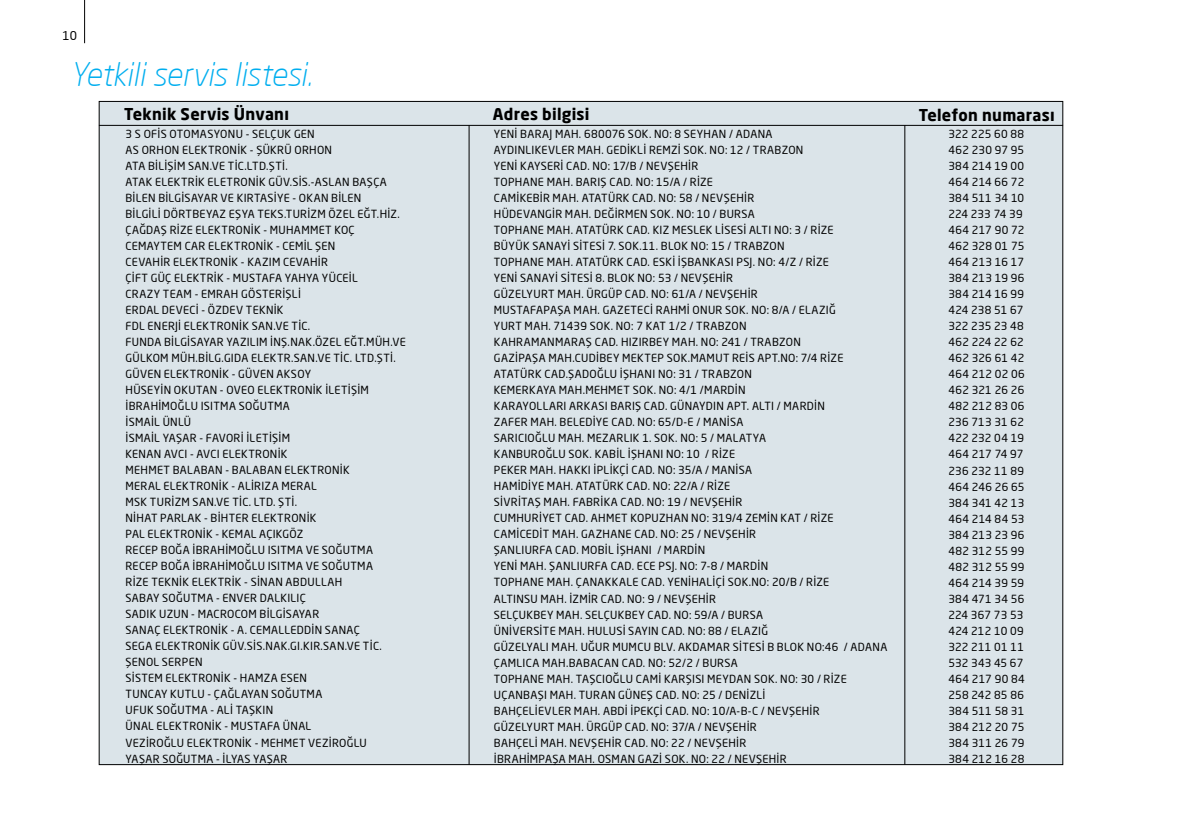
<style>
.page{position:relative;width:1191px;height:840px;background:#fff}
.page>*{position:absolute;margin:0;border:0;box-sizing:border-box;transform-origin:0 0}
.t1{font:italic 300 32px "Neo Sans Pro";letter-spacing:-.015em;color:#00aeef}
.t2{font:700 16px "Neo Sans Pro";letter-spacing:.015em;color:#000}
.t3{font:12px "Neo Sans Pro";color:#000}
.t4{font:11px/16px "Neo Sans Pro";letter-spacing:.03em;color:#000}
</style>
<div class="page">
<hr style="left:84px;top:0;width:1px;height:43px;background:#000">
<div style="left:99px;top:101px;width:963px;height:663px;background:#dbe4e9"></div>
<hr style="left:99px;top:125px;width:964px;height:1px;background:#000">
<hr style="left:469px;top:125px;width:1px;height:639px;background:#000">
<hr style="left:904px;top:125px;width:1px;height:639px;background:#000">
<p class="t3" style="left:63px;top:28px;width:16px">10</p>
<h1 class="t1" style="left:70px;top:55px;width:244px">Yetkili servis listesi.</h1>
<h2 class="t2" style="left:124px;top:104px;width:166px">Teknik Servis Ünvanı</h2>
<h2 class="t2" style="left:493px;top:104px;width:98px">Adres bilgisi</h2>
<h2 class="t2" style="left:919px;top:105px;width:137px">Telefon numarası</h2>
<p class="t4" style="left:125px;top:125px;width:282px">3 S OFİS OTOMASYONU - SELÇUK GEN<br>AS ORHON ELEKTRONİK - ŞÜKRÜ ORHON<br>ATA BİLİŞİM SAN.VE TİC.LTD.ŞTİ.<br>ATAK ELEKTRİK ELETRONİK GÜV.SİS.-ASLAN BAŞÇA BİLEN BİLGİSAYAR VE KIRTASİYE - OKAN BİLEN<br>BİLGİLİ DÖRTBEYAZ EŞYA TEKS.TURİZM ÖZEL EĞT.HİZ.<br>ÇAĞDAŞ RİZE ELEKTRONİK - MUHAMMET KOÇ CEMAYTEM CAR ELEKTRONİK - CEMİL ŞEN<br>CEVAHİR ELEKTRONİK - KAZIM CEVAHİR<br>ÇİFT GÜÇ ELEKTRİK - MUSTAFA YAHYA YÜCEİL<br>CRAZY TEAM - EMRAH GÖSTERİŞLİ<br>ERDAL DEVECİ - ÖZDEV TEKNİK<br>FDL ENERJİ ELEKTRONİK SAN.VE TİC.<br>FUNDA BİLGİSAYAR YAZILIM İNŞ.NAK.ÖZEL EĞT.MÜH.VE GÜLKOM MÜH.BİLG.GIDA ELEKTR.SAN.VE TİC. LTD.ŞTİ.<br>GÜVEN ELEKTRONİK - GÜVEN AKSOY<br>HÜSEYİN OKUTAN - OVEO ELEKTRONİK İLETİŞİM İBRAHİMOĞLU ISITMA SOĞUTMA<br>İSMAİL ÜNLÜ<br>İSMAİL YAŞAR - FAVORİ İLETİŞİM<br>KENAN AVCI - AVCI ELEKTRONİK<br>MEHMET BALABAN - BALABAN ELEKTRONİK<br>MERAL ELEKTRONİK - ALİRIZA MERAL<br>MSK TURİZM SAN.VE TİC. LTD. ŞTİ.<br>NİHAT PARLAK - BİHTER ELEKTRONİK<br>PAL ELEKTRONİK - KEMAL AÇIKGÖZ<br>RECEP BOĞA İBRAHİMOĞLU ISITMA VE SOĞUTMA RECEP BOĞA İBRAHİMOĞLU ISITMA VE SOĞUTMA<br>RİZE TEKNİK ELEKTRİK - SİNAN ABDULLAH<br>SABAY SOĞUTMA - ENVER DALKILIÇ<br>SADIK UZUN - MACROCOM BİLGİSAYAR<br>SANAÇ ELEKTRONİK - A. CEMALLEDDİN SANAÇ<br>SEGA ELEKTRONİK GÜV.SİS.NAK.GI.KIR.SAN.VE TİC.<br>ŞENOL SERPEN<br>SİSTEM ELEKTRONİK - HAMZA ESEN<br>TUNCAY KUTLU - ÇAĞLAYAN SOĞUTMA<br>UFUK SOĞUTMA - ALİ TAŞKIN<br>ÜNAL ELEKTRONİK - MUSTAFA ÜNAL<br>VEZİROĞLU ELEKTRONİK - MEHMET VEZİROĞLU<br>YAŞAR SOĞUTMA - İLYAS YAŞAR</p>
<p class="t4" style="left:494px;top:125px;width:395px">YENİ BARAJ MAH. 680076 SOK. NO: 8 SEYHAN / ADANA<br>AYDINLIKEVLER MAH. GEDİKLİ REMZİ SOK. NO: 12 / TRABZON<br>YENİ KAYSERİ CAD. NO: 17/B / NEVŞEHİR<br>TOPHANE MAH. BARIŞ CAD. NO: 15/A / RİZE<br>CAMİKEBİR MAH. ATATÜRK CAD. NO: 58 / NEVŞEHİR<br>HÜDEVANGİR MAH. DEĞİRMEN SOK. NO: 10 / BURSA<br>TOPHANE MAH. ATATÜRK CAD. KIZ MESLEK LİSESİ ALTI NO: 3 / RİZE<br>BÜYÜK SANAYİ SİTESİ 7. SOK.11. BLOK NO: 15 / TRABZON<br>TOPHANE MAH. ATATÜRK CAD. ESKİ İŞBANKASI PSJ. NO: 4/Z / RİZE<br>YENİ SANAYİ SİTESİ 8. BLOK NO: 53 / NEVŞEHİR<br>GÜZELYURT MAH. ÜRGÜP CAD. NO: 61/A / NEVŞEHİR<br>MUSTAFAPAŞA MAH. GAZETECİ RAHMİ ONUR SOK. NO: 8/A / ELAZIĞ<br>YURT MAH. 71439 SOK. NO: 7 KAT 1/2 / TRABZON<br>KAHRAMANMARAŞ CAD. HIZIRBEY MAH. NO: 241 / TRABZON<br>GAZİPAŞA MAH.CUDİBEY MEKTEP SOK.MAMUT REİS APT.NO: 7/4 RİZE ATATÜRK CAD.ŞADOĞLU İŞHANI NO: 31 / TRABZON<br>KEMERKAYA MAH.MEHMET SOK. NO: 4/1 /MARDİN<br>KARAYOLLARI ARKASI BARIŞ CAD. GÜNAYDIN APT. ALTI / MARDİN<br>ZAFER MAH. BELEDİYE CAD. NO: 65/D-E / MANİSA<br>SARICIOĞLU MAH. MEZARLIK 1. SOK. NO: 5 / MALATYA<br>KANBUROĞLU SOK. KABİL İŞHANI NO: 10 / RİZE<br>PEKER MAH. HAKKI İPLİKÇİ CAD. NO: 35/A / MANİSA<br>HAMİDİYE MAH. ATATÜRK CAD. NO: 22/A / RİZE<br>SİVRİTAŞ MAH. FABRİKA CAD. NO: 19 / NEVŞEHİR<br>CUMHURİYET CAD. AHMET KOPUZHAN NO: 319/4 ZEMİN KAT / RİZE CAMİCEDİT MAH. GAZHANE CAD. NO: 25 / NEVŞEHİR<br>ŞANLIURFA CAD. MOBİL İŞHANI / MARDİN<br>YENİ MAH. ŞANLIURFA CAD. ECE PSJ. NO: 7-8 / MARDİN<br>TOPHANE MAH. ÇANAKKALE CAD. YENİHALİÇİ SOK.NO: 20/B / RİZE<br>ALTINSU MAH. İZMİR CAD. NO: 9 / NEVŞEHİR<br>SELÇUKBEY MAH. SELÇUKBEY CAD. NO: 59/A / BURSA<br>ÜNİVERSİTE MAH. HULUSİ SAYIN CAD. NO: 88 / ELAZIĞ<br>GÜZELYALI MAH. UĞUR MUMCU BLV. AKDAMAR SİTESİ B BLOK NO:46 / ADANA ÇAMLICA MAH.BABACAN CAD. NO: 52/2 / BURSA<br>TOPHANE MAH. TAŞCIOĞLU CAMİ KARŞISI MEYDAN SOK. NO: 30 / RİZE UÇANBAŞI MAH. TURAN GÜNEŞ CAD. NO: 25 / DENİZLİ<br>BAHÇELİEVLER MAH. ABDİ İPEKÇİ CAD. NO: 10/A-B-C / NEVŞEHİR<br>GÜZELYURT MAH. ÜRGÜP CAD. NO: 37/A / NEVŞEHİR<br>BAHÇELİ MAH. NEVŞEHİR CAD. NO: 22 / NEVŞEHİR<br>İBRAHİMPAŞA MAH. OSMAN GAZİ SOK. NO: 22 / NEVŞEHİR</p>
<p class="t4" style="left:948px;top:126px;width:78px">322 225 60 88<br>462 230 97 95<br>384 214 19 00<br>464 214 66 72<br>384 511 34 10<br>224 233 74 39<br>464 217 90 72<br>462 328 01 75<br>464 213 16 17<br>384 213 19 96<br>384 214 16 99<br>424 238 51 67<br>322 235 23 48<br>462 224 22 62<br>462 326 61 42<br>464 212 02 06<br>462 321 26 26<br>482 212 83 06<br>236 713 31 62<br>422 232 04 19<br>464 217 74 97<br>236 232 11 89<br>464 246 26 65<br>384 341 42 13<br>464 214 84 53<br>384 213 23 96<br>482 312 55 99<br>482 312 55 99<br>464 214 39 59<br>384 471 34 56<br>224 367 73 53<br>424 212 10 09<br>322 211 01 11<br>532 343 45 67<br>464 217 90 84<br>258 242 85 86<br>384 511 58 31<br>384 212 20 75<br>384 311 26 79<br>384 212 16 28</p>
</div>
